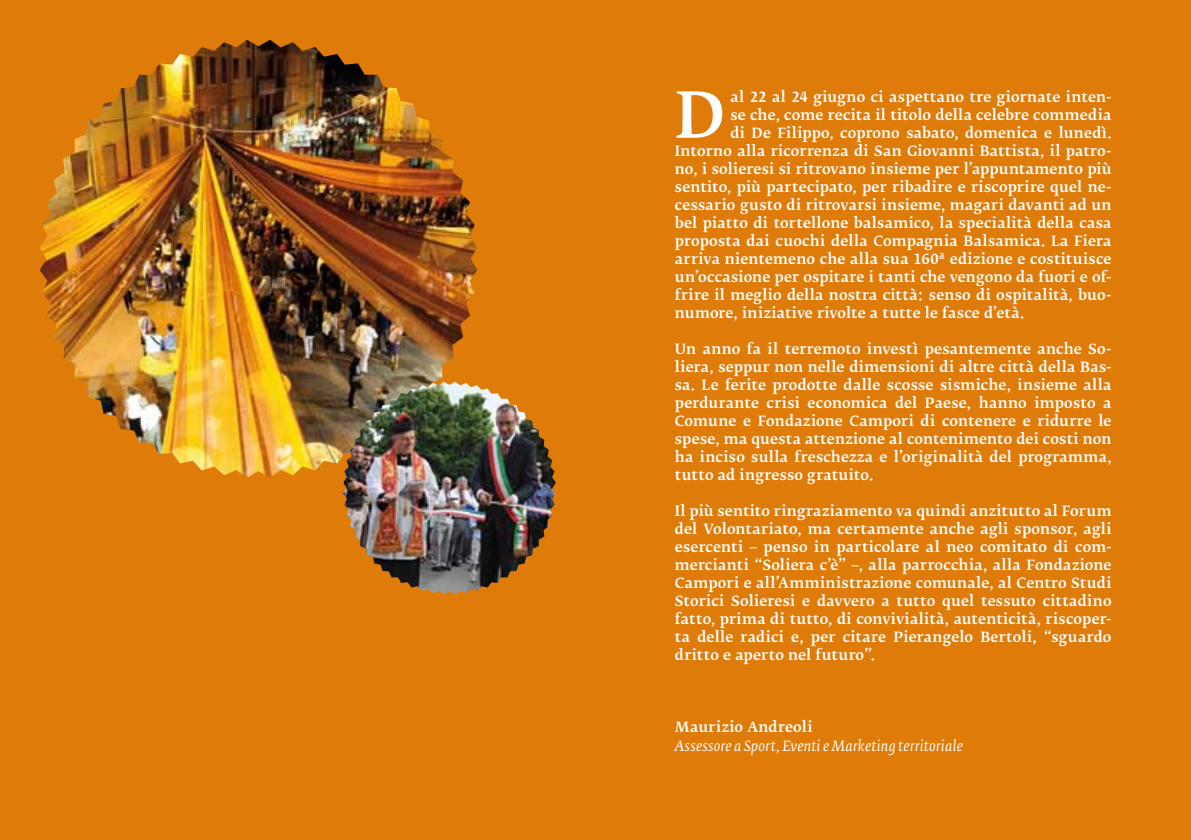
<style>
.page{position:relative;width:1191px;height:840px;background:#fff}
.page>*{position:absolute;margin:0;border:0;box-sizing:border-box;transform-origin:0 0}
.t1{font:62.8px "Fedra Serif B Medium TF";color:#fff}
.t2{font:14px/18px "Fedra Serif B Medium TF";letter-spacing:.015em;color:#fff;text-align:justify}
.t3{font:italic 14px "Fedra Serif B";letter-spacing:.02em;color:#fff}
</style>
<div class="page">
<div style="left:595px;top:0;width:596px;height:839px;background:#df7c09"></div>
<div style="left:0;top:0;width:595px;height:839px;background:#df7c09"></div>
<img style="left:40px;top:40px;width:437px;height:437px">
<img style="left:343px;top:381px;width:213px;height:213px">
<h1 class="t1" style="left:675px;top:79px;width:52px">D</h1>
<p class="t2" style="left:730px;top:88px;width:383px">al 22 al 24 giugno ci aspettano tre giornate inten-</p>
<p class="t2" style="left:730px;top:106px;width:383px">se che, come recita il titolo della celebre commedia</p>
<p class="t2" style="left:730px;top:124px;width:383px">di De Filippo, coprono sabato, domenica e lunedì.</p>
<p class="t2" style="left:675px;top:142px;width:438px">Intorno alla ricorrenza di San Giovanni Battista, il patro-</p>
<p class="t2" style="left:675px;top:160px;width:438px">no, i solieresi si ritrovano insieme per l’appuntamento più</p>
<p class="t2" style="left:675px;top:178px;width:438px">sentito, più partecipato, per ribadire e riscoprire quel ne-</p>
<p class="t2" style="left:675px;top:196px;width:438px">cessario gusto di ritrovarsi insieme, magari davanti ad un</p>
<p class="t2" style="left:675px;top:214px;width:438px">bel piatto di tortellone balsamico, la specialità della casa</p>
<p class="t2" style="left:675px;top:232px;width:438px">proposta dai cuochi della Compagnia Balsamica. La Fiera</p>
<p class="t2" style="left:675px;top:250px;width:438px">arriva nientemeno che alla sua 160ª edizione e costituisce</p>
<p class="t2" style="left:675px;top:268px;width:438px">un’occasione per ospitare i tanti che vengono da fuori e of-</p>
<p class="t2" style="left:675px;top:286px;width:438px">frire il meglio della nostra città: senso di ospitalità, buo-</p>
<p class="t2" style="left:675px;top:304px;width:351px">numore, iniziative rivolte a tutte le fasce d’età.</p>
<p class="t2" style="left:675px;top:340px;width:438px">Un anno fa il terremoto investì pesantemente anche So&shy;liera, seppur non nelle dimensioni di altre città della Bas&shy;sa. Le ferite prodotte dalle scosse sismiche, insieme alla perdurante crisi economica del Paese, hanno imposto a Comune e Fondazione Campori di contenere e ridurre le spese, ma questa attenzione al contenimento dei costi non ha inciso sulla freschezza e l’originalità del programma, tutto ad ingresso gratuito.</p>
<p class="t2" style="left:675px;top:502px;width:438px">Il più sentito ringraziamento va quindi anzitutto al Forum del Volontariato, ma certamente anche agli sponsor, agli esercenti – penso in particolare al neo comitato di com&shy;mercianti “Soliera c’è” –, alla parrocchia, alla Fondazione Campori e all’Amministrazione comunale, al Centro Studi Storici Solieresi e davvero a tutto quel tessuto cittadino fatto, prima di tutto, di convivialità, autenticità, riscoper&shy;ta delle radici e, per citare Pierangelo Bertoli, “sguardo dritto e aperto nel futuro”.</p>
<p class="t2" style="left:675px;top:718px;width:139px">Maurizio Andreoli</p>
<p class="t3" style="left:675px;top:735px;width:289px">Assessore a Sport, Eventi e Marketing territoriale</p>
</div>
